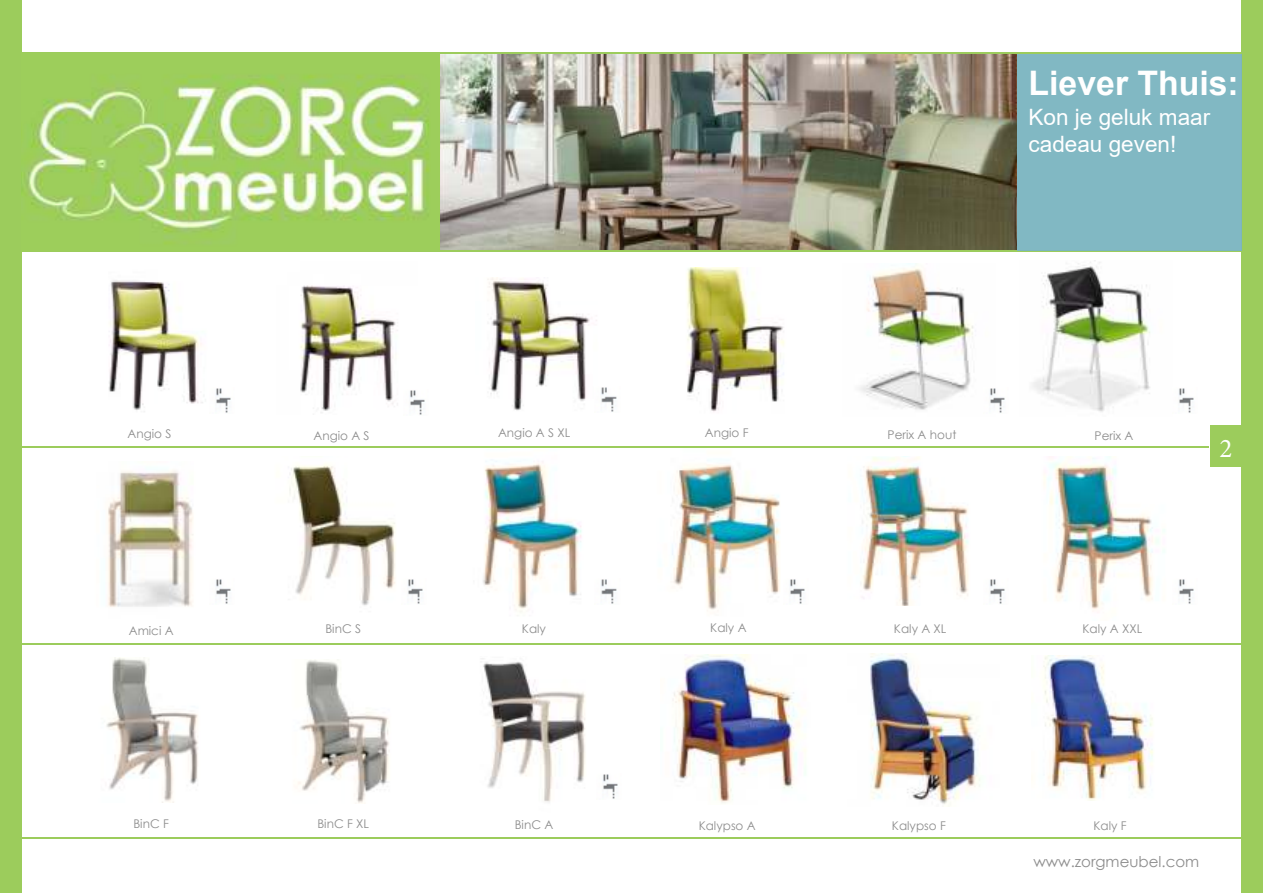
<style>
.page{position:relative;width:1263px;height:893px;background:#fff}
.page>*{position:absolute;margin:0;border:0;box-sizing:border-box;transform-origin:0 0}
.t1{font:700 33.75px "Arial";color:#fff}
.t2{font:27px "Minion Pro";color:#fff}
.t3{font:22.5px/27px "Arial";color:#fff}
.t4{font:15px "Century Gothic";color:#8d8d8d}
.t5{font:12px "Century Gothic";color:#8d8d8d}
</style>
<div class="page">
<img style="left:21px;top:54px;width:996px;height:196px">
<img style="left:1032px;top:260px;width:118px;height:152px">
<div style="left:0;top:0;width:21px;height:893px;background:#9ccc5c"></div>
<div style="left:1242px;top:0;width:21px;height:893px;background:#9ccc5c"></div>
<hr style="left:21px;top:250px;width:1221px;height:2px;background:#9ccc5c">
<hr style="left:21px;top:446px;width:1188px;height:2px;background:#9ccc5c">
<hr style="left:21px;top:643px;width:1222px;height:2px;background:#9ccc5c">
<hr style="left:21px;top:837px;width:1221px;height:2px;background:#9ccc5c">
<hr style="left:20px;top:52px;width:1222px;height:2px;background:#9ccc5c">
<img style="left:300px;top:285px;width:98px;height:128px">
<img style="left:487px;top:278px;width:110px;height:133px">
<img style="left:687px;top:268px;width:98px;height:144px">
<img style="left:108px;top:280px;width:95px;height:132px">
<img style="left:289px;top:464px;width:107px;height:142px">
<img style="left:481px;top:658px;width:104px;height:144px">
<img style="left:106px;top:657px;width:92px;height:146px">
<img style="left:298px;top:659px;width:92px;height:144px">
<img style="left:483px;top:461px;width:99px;height:152px">
<img style="left:672px;top:460px;width:108px;height:151px">
<img style="left:862px;top:457px;width:107px;height:148px">
<img style="left:1044px;top:456px;width:121px;height:154px">
<img style="left:673px;top:655px;width:133px;height:148px">
<img style="left:870px;top:653px;width:110px;height:153px">
<img style="left:1043px;top:655px;width:110px;height:145px">
<div style="left:1210px;top:425px;width:33px;height:41px;background:#9ccc5c"></div>
<img style="left:216px;top:388px;width:15px;height:25px">
<img style="left:410px;top:390px;width:15px;height:25px">
<img style="left:595px;top:387px;width:22px;height:25px">
<img style="left:408px;top:579px;width:15px;height:25px">
<img style="left:603px;top:774px;width:15px;height:25px">
<img style="left:859px;top:263px;width:115px;height:147px">
<img style="left:108px;top:470px;width:85px;height:137px">
<img style="left:990px;top:388px;width:15px;height:25px">
<img style="left:1179px;top:388px;width:15px;height:25px">
<div style="left:1017px;top:54px;width:225px;height:196px;background:#7bb5c0"></div>
<img style="left:601px;top:579px;width:16px;height:25px">
<img style="left:790px;top:579px;width:15px;height:25px">
<img style="left:990px;top:579px;width:15px;height:25px">
<img style="left:1179px;top:579px;width:15px;height:25px">
<img style="left:216px;top:579px;width:15px;height:25px">
<h1 class="t1" style="left:1028px;top:70px;width:212px">Liever Thuis:</h1>
<h3 class="t3" style="left:1028px;top:105px;width:183px">Kon je geluk maar cadeau geven!</h3>
<p class="t5" style="left:313px;top:431px;width:58px">Angio A S</p>
<p class="t5" style="left:498px;top:428px;width:74px">Angio A S XL</p>
<p class="t5" style="left:705px;top:428px;width:45px">Angio F</p>
<p class="t5" style="left:127px;top:428px;width:45px">Angio S</p>
<p class="t5" style="left:888px;top:430px;width:70px">Perix A hout</p>
<p class="t5" style="left:1094px;top:431px;width:40px">Perix A</p>
<h2 class="t2" style="left:1219px;top:431px;width:14px">2</h2>
<p class="t5" style="left:129px;top:626px;width:46px">Amici A</p>
<p class="t5" style="left:325px;top:624px;width:37px">BinC S</p>
<p class="t5" style="left:522px;top:624px;width:26px">Kaly</p>
<p class="t5" style="left:710px;top:623px;width:38px">Kaly A</p>
<p class="t5" style="left:894px;top:624px;width:54px">Kaly A XL</p>
<p class="t5" style="left:1082px;top:624px;width:61px">Kaly A XXL</p>
<p class="t5" style="left:133px;top:819px;width:37px">BinC F</p>
<p class="t5" style="left:317px;top:819px;width:53px">BinC F XL</p>
<p class="t5" style="left:515px;top:819px;width:40px">BinC A</p>
<p class="t5" style="left:699px;top:821px;width:59px">Kalypso A</p>
<p class="t5" style="left:892px;top:821px;width:55px">Kalypso F</p>
<p class="t5" style="left:1093px;top:821px;width:35px">Kaly F</p>
<p class="t4" style="left:1033px;top:856px;width:167px">www.zorgmeubel.com</p>
</div>
